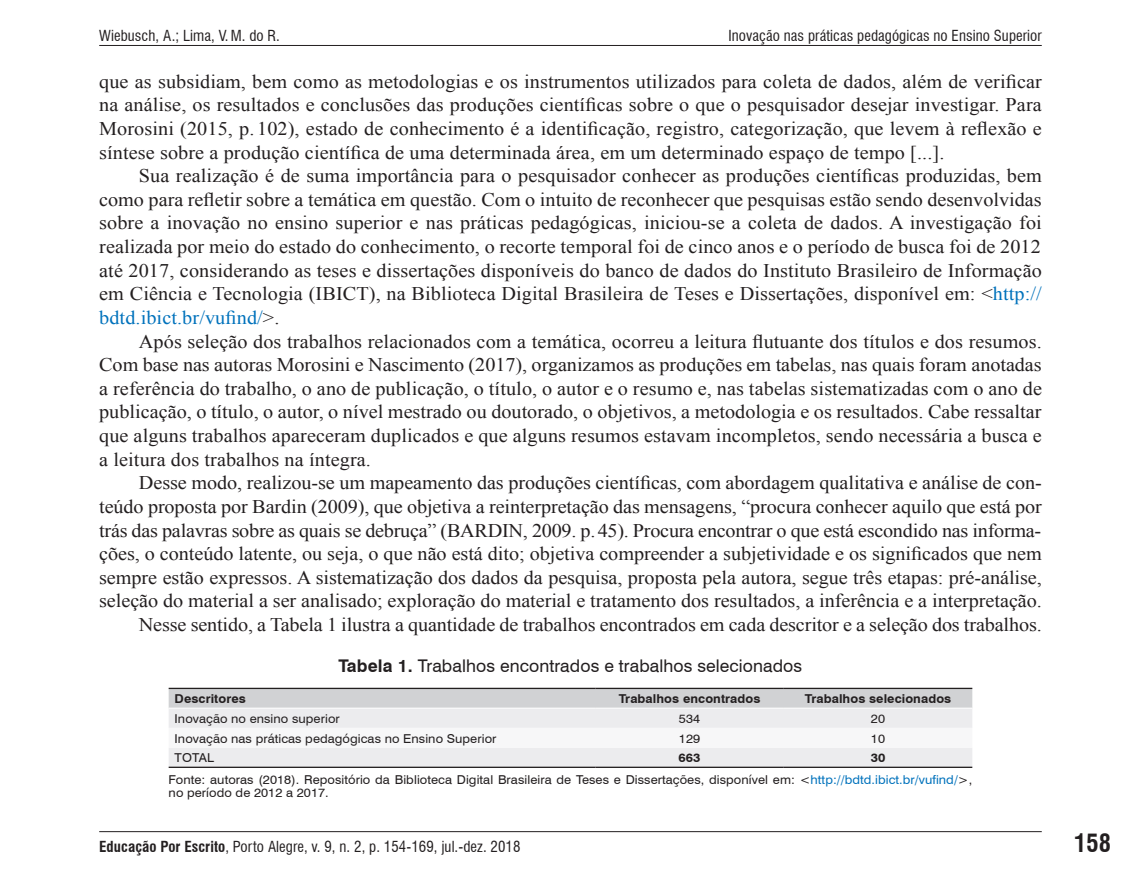
<style>
.page{position:relative;width:1141px;height:893px;background:#fff}
.page>*{position:absolute;margin:0;border:0;box-sizing:border-box;transform-origin:0 0}
.t1{font:700 condensed 24.5px "Swiss 721 BT";color:#231f20}
.t2{font:19.25px/23.6px "Times New Roman";letter-spacing:-.005em;color:#231f20;text-align:justify;scale:1.05 1}
.t3{font:17.5px "Swiss 721 BT";letter-spacing:.005em;color:#231f20}
.t4{font:condensed 14.88px "Swiss 721 BT";letter-spacing:.005em;color:#231f20}
.t5{font:12.25px/21.7px "Swiss 721 BT";letter-spacing:.005em;color:#231f20;scale:1.05 1}
.t6{font:700 12.25px "Swiss 721 BT";letter-spacing:.005em;color:#231f20;scale:1.05 1}
.s1{color:#0072bc}
.s2{font-weight:700}
</style>
<div class="page">
<hr style="left:99px;top:45px;width:943px;height:1px;background:#231f20">
<hr style="left:99px;top:831px;width:943px;height:1px;background:#231f20">
<svg style="left:169px;top:689px;width:803px;height:19px;background:#d1d2d4"></svg>
<div style="left:169px;top:709px;width:803px;height:58px;background:#ececee"></div>
<svg style="left:169px;top:728px;width:803px;height:20px"></svg>
<hr style="left:169px;top:688px;width:426px;height:1px;background:#231f20">
<hr style="left:595px;top:688px;width:189px;height:1px;background:#231f20">
<hr style="left:784px;top:688px;width:188px;height:1px;background:#231f20">
<hr style="left:169px;top:767px;width:426px;height:1px;background:#231f20">
<hr style="left:595px;top:767px;width:189px;height:1px;background:#231f20">
<hr style="left:784px;top:767px;width:188px;height:1px;background:#231f20">
<p class="t4" style="left:99px;top:27px;width:182px">Wiebusch, A.; Lima, V.M. do R.</p>
<p class="t4" style="left:728px;top:27px;width:315px">Inovação nas práticas pedagógicas no Ensino Superior</p>
<p class="t2" style="left:99px;top:69px;width:899px">que as subsidiam, bem como as metodologias e os instrumentos utilizados para coleta de dados, além de verificar na análise, os resultados e conclusões das produções científicas sobre o que o pesquisador desejar investigar. Para Morosini (2015, p. 102), estado de conhecimento é a identificação, registro, categorização, que levem à reflexão e síntese sobre a produção científica de uma determinada área, em um determinado espaço de tempo [...].</p>
<p class="t2" style="left:99px;top:164px;width:899px;text-indent:40px">Sua realização é de suma importância para o pesquisador conhecer as produções científicas produzidas, bem como para refletir sobre a temática em questão. Com o intuito de reconhecer que pesquisas estão sendo desenvolvidas sobre a inovação no ensino superior e nas práticas pedagógicas, iniciou-se a coleta de dados. A investigação foi realizada por meio do estado do conhecimento, o recorte temporal foi de cinco anos e o período de busca foi de 2012 até 2017, considerando as teses e dissertações disponíveis do banco de dados do Instituto Brasileiro de Informação em Ciência e Tecnologia (IBICT), na Biblioteca Digital Brasileira de Teses e Dissertações, disponível em: &lt;<span class="s1">http:// bdtd.ibict.br/vufind/</span>&gt;.</p>
<p class="t2" style="left:99px;top:329px;width:899px;text-indent:40px">Após seleção dos trabalhos relacionados com a temática, ocorreu a leitura flutuante dos títulos e dos resumos.<br>Com base nas autoras Morosini e Nascimento (2017), organizamos as produções em tabelas, nas quais foram anotadas a referência do trabalho, o ano de publicação, o título, o autor e o resumo e, nas tabelas sistematizadas com o ano de publicação, o título, o autor, o nível mestrado ou doutorado, o objetivos, a metodologia e os resultados. Cabe ressaltar que alguns trabalhos apareceram duplicados e que alguns resumos estavam incompletos, sendo necessária a busca e a leitura dos trabalhos na íntegra.</p>
<p class="t2" style="left:99px;top:471px;width:899px;text-align:right">Desse modo, realizou-se um mapeamento das produções científicas, com abordagem qualitativa e análise de con&shy;teúdo proposta por Bardin (2009), que objetiva a reinterpretação das mensagens, “procura conhecer aquilo que está por trás das palavras sobre as quais se debruça” (BARDIN, 2009. p.45). Procura encontrar o que está escondido nas informa&shy;ções, o conteúdo latente, ou seja, o que não está dito; objetiva compreender a subjetividade e os significados que nem sempre estão expressos. A sistematização dos dados da pesquisa, proposta pela autora, segue três etapas: pré-análise, seleção do material a ser analisado; exploração do material e tratamento dos resultados, a inferência e a interpretação.<br>Nesse sentido, a Tabela 1 ilustra a quantidade de trabalhos encontrados em cada descritor e a seleção dos trabalhos.</p>
<p class="t3" style="left:339px;top:655px;width:465px"><span class="s2">Tabela 1.</span> Trabalhos encontrados e trabalhos selecionados</p>
<p class="t6" style="left:175px;top:691px;width:69px">Descritores</p>
<p class="t6" style="left:619px;top:691px;width:136px">Trabalhos encontrados</p>
<p class="t6" style="left:805px;top:691px;width:141px">Trabalhos selecionados</p>
<p class="t5" style="left:175px;top:708px;width:159px">Inovação no ensino superior</p>
<p class="t5" style="left:679px;top:708px;width:22px">534</p>
<p class="t5" style="left:871px;top:708px;width:15px">20</p>
<p class="t5" style="left:175px;top:727px;width:308px">Inovação nas práticas pedagógicas no Ensino Superior</p>
<p class="t5" style="left:679px;top:727px;width:22px">129</p>
<p class="t5" style="left:871px;top:727px;width:15px">10</p>
<p class="t5" style="left:175px;top:747px;width:39px">TOTAL</p>
<p class="t6" style="left:678px;top:750px;width:22px">663</p>
<p class="t5" style="left:169px;top:747px;width:767px;text-indent:702px"><span class="s2">30<br></span>Fonte: autoras (2018). Repositório da Biblioteca Digital Brasileira de Teses e Dissertações, disponível em: &lt;<span class="s1">http://bdtd.ibict.br/vufind/</span>&gt;,</p>
<p class="t5" style="left:169px;top:782px;width:154px">no período de 2012 a 2017.</p>
<p class="t4" style="left:99px;top:837px;width:423px"><span class="s2">Educação Por Escrito</span>, Porto Alegre, v. 9, n. 2, p. 154-169, jul.-dez. 2018</p>
<p class="t1" style="left:1074px;top:828px;width:38px">158</p>
</div>
